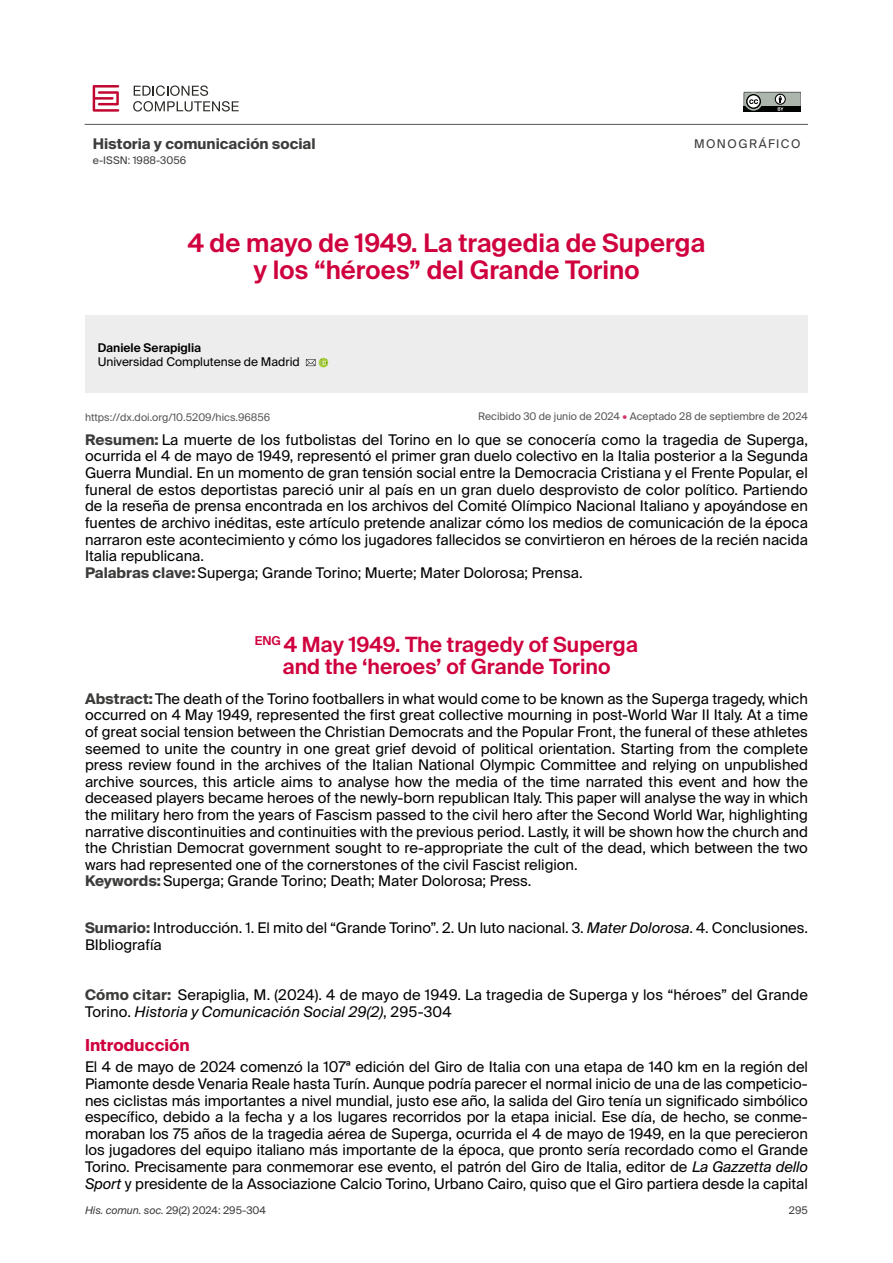
<style>
.page{position:relative;width:893px;height:1263px;background:#fff}
.page>*{position:absolute;margin:0;border:0;box-sizing:border-box;transform-origin:0 0}
._000-Título_original_ES{font:600 25.5px/27.2px "Suisse Intl";color:#cf003d;text-align:center}
._000-Título_traducido_EN{font:600 21px/22.6px "Suisse Intl";color:#cf003d;text-align:center}
._000-LADILLO_01{font:700 16.5px "Suisse Intl";color:#cf003d}
._000_Resumen_abstract_ES{font:14.7px/16.6px "Suisse Intl";color:#000;text-align:justify}
._000-PRIMER_PARRAFO{font:14.7px/16.6px "Suisse Intl";letter-spacing:-.005em;color:#000;text-align:justify}
._000_COMO_CITAR{font:14.7px/16.6px "Suisse Intl";letter-spacing:.01em;color:#000}
._000-Palabras_clave_keywords{font:14.7px "Suisse Intl";color:#000}
._000_SUMARIO{font:14.7px/16.6px "Suisse Intl";color:#000}
._00-REVISTA{font:700 14.7px "Suisse Intl";color:#3c3c3b}
._000-CARGO{font:12px "Suisse Intl";color:#000}
._000-Autor{font:600 12px "Suisse Intl";color:#000}
.Normal_1er_parr{font:12px "Suisse Intl";letter-spacing:.12em;color:#3c3c3b}
._000-DOI{font:10.5px "Suisse Intl";color:#575756}
.Normal_1er_parr-2{font:10.5px "Suisse Intl";color:#3c3c3b}
.s1{color:#d83364}
.s2{font-weight:700;color:#3c3c3b}
.s3{font-style:italic}
</style>
<div class="page">
<hr style="left:85px;top:124px;width:723px;height:1px;background:#575756">
<svg style="left:744px;top:92px;width:56px;height:19px"></svg>
<svg style="left:93px;top:85px;width:26px;height:26px"></svg>
<svg style="left:133px;top:85px;width:106px;height:26px"></svg>
<div style="left:85px;top:315px;width:723px;height:78px;background:#ededed"></div>
<svg style="left:306px;top:358px;width:22px;height:9px"></svg>
<p class="_00-REVISTA" style="left:93px;top:135px;width:224px">Historia y comunicación social</p>
<p class="Normal_1er_parr-2" style="left:93px;top:154px;width:95px">e-ISSN: 1988-3056</p>
<p class="Normal_1er_parr" style="left:694px;top:136px;width:108px">MONOGRÁFICO</p>
<p class="_000-Título_original_ES" style="left:188px;top:229px;width:519px">4 de mayo de 1949. La tragedia de Superga y los “héroes” del Grande Torino</p>
<p class="_000-Autor" style="left:98px;top:341px;width:105px">Daniele Serapiglia</p>
<p class="_000-CARGO" style="left:98px;top:355px;width:203px">Universidad Complutense de Madrid</p>
<p class="_000-DOI" style="left:478px;top:410px;width:331px">Recibido 30 de junio de 2024 <span class="s1">•</span> Aceptado 28 de septiembre de 2024</p>
<p class="_000_Resumen_abstract_ES" style="left:85px;top:431px;width:724px"><span class="s2">Resumen:</span> La muerte de los futbolistas del Torino en lo que se conocería como la tragedia de Superga, ocurrida el 4 de mayo de 1949, representó el primer gran duelo colectivo en la Italia posterior a la Segunda Guerra Mundial. En un momento de gran tensión social entre la Democracia Cristiana y el Frente Popular, el funeral de estos deportistas pareció unir al país en un gran duelo desprovisto de color político. Partiendo de la reseña de prensa encontrada en los archivos del Comité Olímpico Nacional Italiano y apoyándose en fuentes de archivo inéditas, este artículo pretende analizar cómo los medios de comunicación de la época narraron este acontecimiento y cómo los jugadores fallecidos se convirtieron en héroes de la recién nacida Italia republicana.</p>
<p class="_000-Palabras_clave_keywords" style="left:85px;top:564px;width:499px"><span class="s2">Palabras clave:</span>Superga; Grande Torino; Muerte; Mater Dolorosa; Prensa.</p>
<p class="_000-Título_traducido_EN" style="left:255px;top:633px;width:384px"><sup>ENG</sup> 4 May 1949. The tragedy of Superga and the ‘heroes’ of Grande Torino</p>
<p class="_000_Resumen_abstract_ES" style="left:85px;top:690px;width:724px"><span class="s2">Abstract:</span>The death of the Torino footballers in what would come to be known as the Superga tragedy, which occurred on 4 May 1949, represented the first great collective mourning in post-World War II Italy. At a time of great social tension between the Christian Democrats and the Popular Front, the funeral of these athletes seemed to unite the country in one great grief devoid of political orientation. Starting from the complete press review found in the archives of the Italian National Olympic Committee and relying on unpublished archive sources, this article aims to analyse how the media of the time narrated this event and how the deceased players became heroes of the newly-born republican Italy. This paper will analyse the way in which the military hero from the years of Fascism passed to the civil hero after the Second World War, highlighting narrative discontinuities and continuities with the previous period. Lastly, it will be shown how the church and the Christian Democrat government sought to re-appropriate the cult of the dead, which between the two wars had represented one of the cornerstones of the civil Fascist religion.</p>
<p class="_000-Palabras_clave_keywords" style="left:85px;top:873px;width:448px"><span class="s2">Keywords:</span>Superga; Grande Torino; Death; Mater Dolorosa; Press.</p>
<p class="_000_SUMARIO" style="left:85px;top:920px;width:724px"><span class="s2">Sumario:</span> Introducción. 1. El mito del “Grande Torino”. 2. Un luto nacional. 3. <span class="s3">Mater Dolorosa</span>. 4. Conclusiones.<br>BIbliografía</p>
<p class="_000_COMO_CITAR" style="left:85px;top:987px;width:724px"><span class="s2">Cómo citar:</span> Serapiglia, M. (2024). 4 de mayo de 1949. La tragedia de Superga y los “héroes” del Grande<br>Torino. <span class="s3">Historia y Comunicación Social 29(2)</span>, 295-304</p>
<p class="_000-LADILLO_01" style="left:85px;top:1036px;width:106px">Introducción</p>
<p class="_000-PRIMER_PARRAFO" style="left:85px;top:1059px;width:724px">El 4 de mayo de 2024 comenzó la 107ª edición del Giro de Italia con una etapa de 140 km en la región del Piamonte desde Venaria Reale hasta Turín. Aunque podría parecer el normal inicio de una de las competicio&shy;nes ciclistas más importantes a nivel mundial, justo ese año, la salida del Giro tenía un significado simbólico específico, debido a la fecha y a los lugares recorridos por la etapa inicial. Ese día, de hecho, se conme&shy;moraban los 75 años de la tragedia aérea de Superga, ocurrida el 4 de mayo de 1949, en la que perecieron los jugadores del equipo italiano más importante de la época, que pronto sería recordado como el Grande Torino. Precisamente para conmemorar ese evento, el patrón del Giro de Italia, editor de <span class="s3">La Gazzetta dello Sport</span> y presidente de la Associazione Calcio Torino, Urbano Cairo, quiso que el Giro partiera desde la capital</p>
<p class="Normal_1er_parr-2" style="left:85px;top:1204px;width:183px"><span class="s3">His. comun. soc.</span> 29(2) 2024: 295-304</p>
<p class="Normal_1er_parr-2" style="left:789px;top:1204px;width:20px">295</p>
</div>
